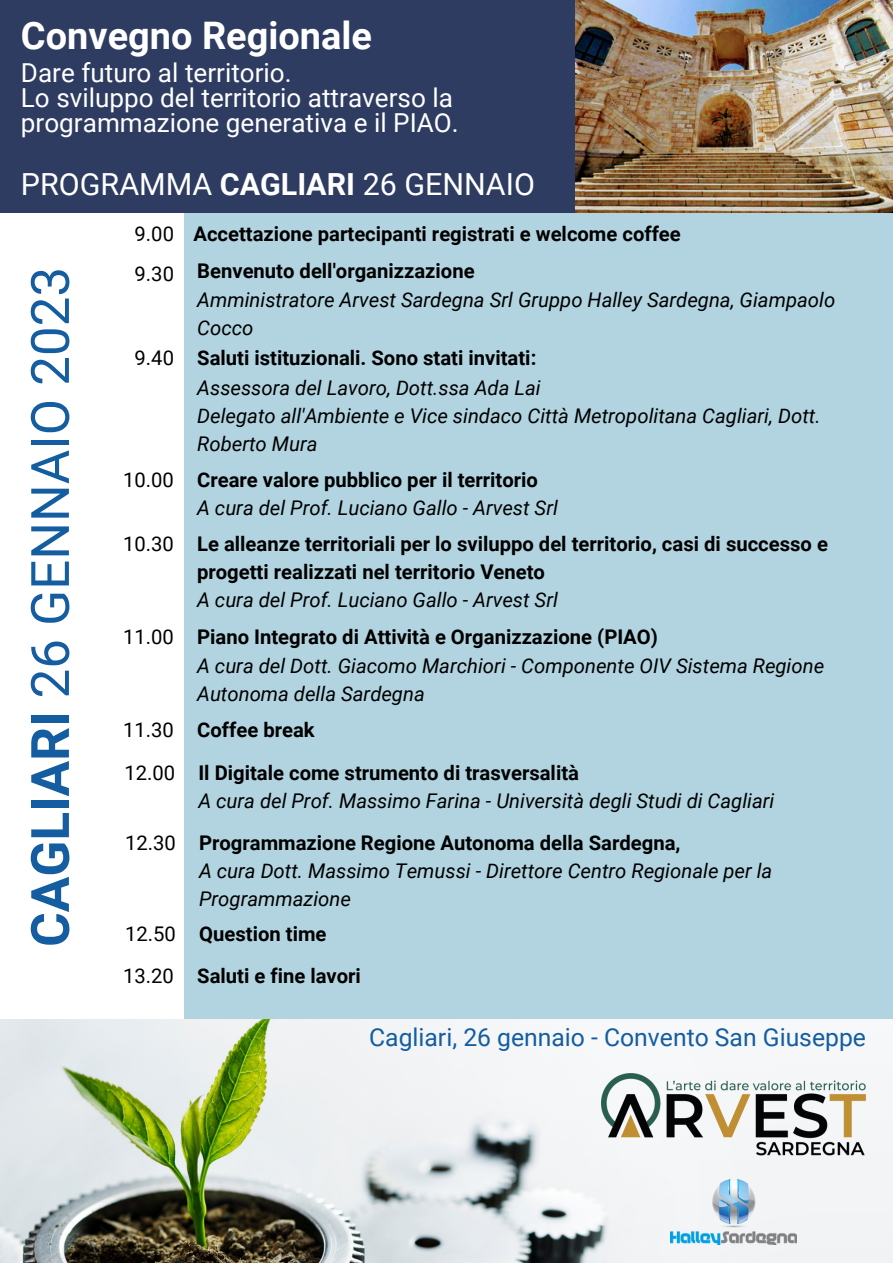
<style>
.page{position:relative;width:893px;height:1264px;background:#fff}
.page>*{position:absolute;margin:0;border:0;box-sizing:border-box;transform-origin:0 0}
.t1{font:52.95px "Roboto";color:#145da0}
.t2{font:700 37.95px "Roboto";color:#fff}
.t3{font:30.45px "Roboto";color:#fff}
.t4{font:26.1px/24.8px "Roboto";color:#fff}
.t5{font:24.75px "Roboto";color:#145da0}
.t6{font:italic 20.25px/28px "Roboto";color:#000}
.t7{font:700 20.25px/40.3px "Roboto";color:#000}
.t8{font:20.25px "Roboto";color:#000}
.s1{font-weight:700}
.s2{font-weight:400}
</style>
<div class="page">
<img style="left:575px;top:0;width:317px;height:213px">
<img style="left:0;top:1018px;width:892px;height:244px">
<div style="left:0;top:0;width:574px;height:760px;background:#2e3c61"></div>
<div style="left:0;top:213px;width:892px;height:805px;background:#b1d4e0"></div>
<img style="left:671px;top:1179px;width:125px;height:65px">
<div style="left:0;top:213px;width:184px;height:805px;background:#fff"></div>
<img style="left:601px;top:1073px;width:266px;height:86px">
<h2 class="t2" style="left:21px;top:14px;width:352px">Convegno Regionale</h2>
<p class="t4" style="left:21px;top:61px;width:439px">Dare futuro al territorio.<br>Lo sviluppo del territorio attraverso la programmazione generativa e il PIAO.</p>
<h3 class="t3" style="left:21px;top:166px;width:515px">PROGRAMMA <span class="s1">CAGLIARI</span> 26 GENNAIO</h3>
<p class="t7" style="left:135px;top:214px;width:547px"><span class="s2">9.00</span> Accettazione partecipanti registrati e welcome coffee<br><span class="s2">9.30</span></p>
<h1 class="t1" style="left:20px;top:946px;width:681px;rotate:-90deg"><span class="s1">CAGLIARI</span> 26 GENNAIO 2023</h1>
<p class="t7" style="left:197px;top:251px;width:279px">Benvenuto dell'organizzazione</p>
<p class="t6" style="left:197px;top:285px;width:639px">Amministratore Arvest Sardegna Srl Gruppo Halley Sardegna, Giampaolo<br>Cocco</p>
<p class="t7" style="left:135px;top:338px;width:403px"><span class="s2">9.40</span> Saluti istituzionali. Sono stati invitati:</p>
<p class="t6" style="left:197px;top:374px;width:624px">Assessora del Lavoro, Dott.ssa Ada Lai<br>Delegato all'Ambiente e Vice sindaco Città Metropolitana Cagliari, Dott.<br>Roberto Mura</p>
<p class="t7" style="left:197px;top:460px;width:342px">Creare valore pubblico per il territorio</p>
<p class="t6" style="left:197px;top:494px;width:362px">A cura del Prof. Luciano Gallo - Arvest Srl</p>
<p class="t8" style="left:123px;top:468px;width:52px">10.00</p>
<p class="t7" style="left:197px;top:530px;width:632px;line-height:28px">Le alleanze territoriali per lo sviluppo del territorio, casi di successo e progetti realizzati nel territorio Veneto</p>
<p class="t6" style="left:197px;top:586px;width:362px">A cura del Prof. Luciano Gallo - Arvest Srl</p>
<p class="t8" style="left:123px;top:532px;width:52px">10.30</p>
<p class="t7" style="left:197px;top:617px;width:462px">Piano Integrato di Attività e Organizzazione (PIAO)</p>
<p class="t6" style="left:197px;top:651px;width:628px">A cura del Dott. Giacomo Marchiori - Componente OIV Sistema Regione<br>Autonoma della Sardegna</p>
<p class="t8" style="left:123px;top:625px;width:52px">11.00</p>
<p class="t7" style="left:198px;top:709px;width:382px;line-height:42.6px;text-indent:-75px"><span class="s2">11.30</span> Coffee break<br>Il Digitale come strumento di trasversalità</p>
<p class="t6" style="left:198px;top:787px;width:577px">A cura del Prof. Massimo Farina - Università degli Studi di Cagliari</p>
<p class="t8" style="left:124px;top:761px;width:52px">12.00</p>
<p class="t7" style="left:199px;top:822px;width:483px">Programmazione Regione Autonoma della Sardegna,</p>
<p class="t6" style="left:199px;top:856px;width:574px">A cura Dott. Massimo Temussi - Direttore Centro Regionale per la<br>Programmazione</p>
<p class="t8" style="left:125px;top:830px;width:52px">12.30</p>
<p class="t7" style="left:125px;top:914px;width:203px"><span class="s2">12.50</span> Question time</p>
<p class="t7" style="left:123px;top:956px;width:239px"><span class="s2">13.20</span> Saluti e fine lavori</p>
<p class="t5" style="left:369px;top:1023px;width:498px">Cagliari, 26 gennaio - Convento San Giuseppe</p>
</div>
